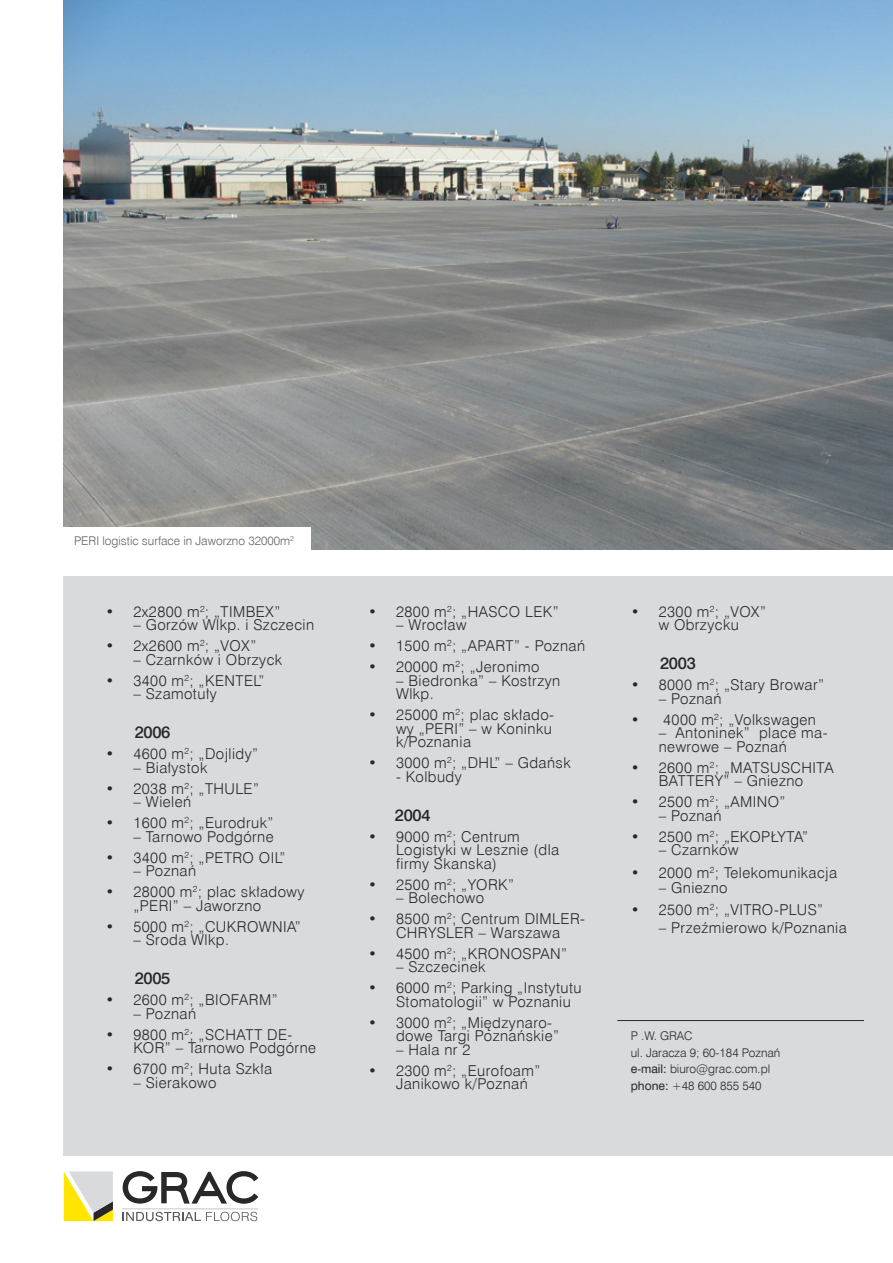
<style>
.page{position:relative;width:893px;height:1263px;background:#fff}
.page>*{position:absolute;margin:0;border:0;box-sizing:border-box;transform-origin:0 0}
.t1{font:16.5px "Swis 721 Md EU";letter-spacing:-.02em;color:#28282a}
.t2{font:15px/13.5px "Swis 721 Lt EU";letter-spacing:.03em;color:#28282a}
.t3{font:12px/16.5px "Swis 721 Lt EU";color:#28282a}
.t4{font:12px "Swis 721 Lt EU";color:#616264}
.s1{font-family:"Swis 721 EU"}
</style>
<div class="page">
<img style="left:63px;top:0;width:822px;height:549px">
<div style="left:64px;top:576px;width:829px;height:579px;background:#d9dadb"></div>
<div style="left:62px;top:527px;width:249px;height:36px;background:#fff"></div>
<hr style="left:617px;top:1020px;width:247px;height:1px;background:#28282a">
<svg style="left:885px;top:0;width:8px;height:1156px"></svg>
<div style="left:884px;top:691px;width:9px;height:225px;background:#d9dadb"></div>
<svg style="left:123px;top:1171px;width:135px;height:33px"></svg>
<hr style="left:122px;top:1208px;width:136px;height:1px;background:#c5c6c8">
<svg style="left:64px;top:1171px;width:49px;height:50px;background:#ded589"></svg>
<svg style="left:122px;top:1212px;width:135px;height:9px"></svg>
<p class="t4" style="left:74px;top:534px;width:221px">PERI logistic surface in Jaworzno 32000m<sup>2</sup></p>
<p class="t2" style="left:106px;top:605px;width:176px">• 2x2800 m<sup>2</sup>; „TIMBEX”</p>
<p class="t2" style="left:133px;top:618px;width:182px">– Gorzów Wlkp. i Szczecin</p>
<p class="t2" style="left:106px;top:639px;width:151px">• 2x2600 m<sup>2</sup>; „VOX”</p>
<p class="t2" style="left:133px;top:653px;width:150px">– Czarnków i Obrzyck</p>
<p class="t2" style="left:106px;top:674px;width:160px">• 3400 m<sup>2</sup>; „KENTEL”</p>
<p class="t2" style="left:133px;top:687px;width:85px">– Szamotuły</p>
<p class="t1" style="left:135px;top:722px;width:37px">2006</p>
<p class="t2" style="left:106px;top:747px;width:153px">• 4600 m<sup>2</sup>; „Dojlidy”</p>
<p class="t2" style="left:133px;top:761px;width:76px">– Białystok</p>
<p class="t2" style="left:106px;top:782px;width:154px">• 2038 m<sup>2</sup>; „THULE”</p>
<p class="t2" style="left:133px;top:795px;width:59px">– Wieleń</p>
<p class="t2" style="left:106px;top:816px;width:169px">• 1600 m<sup>2</sup>; „Eurodruk”</p>
<p class="t2" style="left:133px;top:830px;width:142px">– Tarnowo Podgórne</p>
<p class="t2" style="left:106px;top:851px;width:181px">• 3400 m<sup>2</sup>; „PETRO OIL”</p>
<p class="t2" style="left:133px;top:864px;width:64px">– Poznań</p>
<p class="t2" style="left:133px;top:885px;width:173px;text-indent:-27px">• 28000 m<sup>2</sup>; plac składowy „PERI” – Jaworzno</p>
<p class="t2" style="left:106px;top:920px;width:196px">• 5000 m<sup>2</sup>; „CUKROWNIA”</p>
<p class="t2" style="left:133px;top:933px;width:97px">– Środa Wlkp.</p>
<p class="t1" style="left:135px;top:968px;width:37px">2005</p>
<p class="t2" style="left:106px;top:993px;width:173px">• 2600 m<sup>2</sup>; „BIOFARM”</p>
<p class="t2" style="left:133px;top:1007px;width:64px">– Poznań</p>
<p class="t2" style="left:133px;top:1028px;width:184px;text-indent:-27px">• 9800 m<sup>2</sup>; „SCHATT DE-<br>KOR” – Tarnowo Podgórne</p>
<p class="t2" style="left:106px;top:1062px;width:167px">• 6700 m<sup>2</sup>; Huta Szkła</p>
<p class="t2" style="left:133px;top:1076px;width:85px">– Sierakowo</p>
<p class="t2" style="left:369px;top:605px;width:191px">• 2800 m<sup>2</sup>; „HASCO LEK”</p>
<p class="t2" style="left:396px;top:618px;width:72px">– Wrocław</p>
<p class="t2" style="left:369px;top:639px;width:218px">• 1500 m<sup>2</sup>; „APART” - Poznań</p>
<p class="t2" style="left:369px;top:660px;width:172px">• 20000 m<sup>2</sup>; „Jeronimo</p>
<p class="t2" style="left:396px;top:674px;width:166px">– Biedronka” – Kostrzyn<br>Wlkp.</p>
<p class="t2" style="left:396px;top:708px;width:160px;text-indent:-27px">• 25000 m<sup>2</sup>; plac składo&shy;wy „PERI” – w Koninku k/Poznania</p>
<p class="t2" style="left:369px;top:756px;width:203px">• 3000 m<sup>2</sup>; „DHL” – Gdańsk</p>
<p class="t2" style="left:396px;top:770px;width:67px">- Kolbudy</p>
<p class="t1" style="left:395px;top:805px;width:37px">2004</p>
<p class="t2" style="left:396px;top:830px;width:165px;text-indent:-27px">• 9000 m<sup>2</sup>; Centrum<br>Logistyki w Lesznie (dla firmy Skanska)</p>
<p class="t2" style="left:369px;top:878px;width:147px">• 2500 m<sup>2</sup>; „YORK”</p>
<p class="t2" style="left:396px;top:891px;width:89px">– Bolechowo</p>
<p class="t2" style="left:369px;top:912px;width:218px;text-align:center">• 8500 m<sup>2</sup>; Centrum DIMLER-<br>CHRYSLER – Warszawa</p>
<p class="t2" style="left:369px;top:947px;width:200px">• 4500 m<sup>2</sup>; „KRONOSPAN”</p>
<p class="t2" style="left:396px;top:960px;width:91px">– Szczecinek</p>
<p class="t2" style="left:396px;top:981px;width:187px;text-indent:-27px">• 6000 m<sup>2</sup>; Parking „Instytutu<br>Stomatologii” w Poznaniu</p>
<p class="t2" style="left:396px;top:1016px;width:165px;text-indent:-27px">• 3000 m<sup>2</sup>; „Międzynaro&shy;dowe Targi Poznańskie”</p>
<p class="t2" style="left:396px;top:1043px;width:76px">– Hala nr 2</p>
<p class="t2" style="left:396px;top:1064px;width:146px;text-indent:-27px">• 2300 m<sup>2</sup>; „Eurofoam”<br>Janikowo k/Poznań</p>
<p class="t2" style="left:632px;top:605px;width:136px;text-align:center">• 2300 m<sup>2</sup>; „VOX” w Obrzycku</p>
<p class="t1" style="left:660px;top:653px;width:37px">2003</p>
<p class="t2" style="left:632px;top:678px;width:194px">• 8000 m<sup>2</sup>; „Stary Browar”</p>
<p class="t2" style="left:659px;top:692px;width:64px">– Poznań</p>
<p class="t2" style="left:632px;top:713px;width:186px">• 4000 m<sup>2</sup>; „Volkswagen</p>
<p class="t2" style="left:659px;top:726px;width:170px">– Antoninek” place ma&shy;newrowe – Poznań</p>
<p class="t2" style="left:632px;top:761px;width:203px;text-align:center">• 2600 m<sup>2</sup>; „MATSUSCHITA<br>BATTERY” – Gniezno</p>
<p class="t2" style="left:632px;top:795px;width:155px">• 2500 m<sup>2</sup>; „AMINO”</p>
<p class="t2" style="left:659px;top:809px;width:64px">– Poznań</p>
<p class="t2" style="left:632px;top:830px;width:178px">• 2500 m<sup>2</sup>; „EKOPŁYTA”</p>
<p class="t2" style="left:659px;top:843px;width:81px">– Czarnków</p>
<p class="t2" style="left:632px;top:866px;width:207px">• 2000 m<sup>2</sup>; Telekomunikacja</p>
<p class="t2" style="left:659px;top:881px;width:70px">– Gniezno</p>
<p class="t2" style="left:632px;top:903px;width:193px">• 2500 m<sup>2</sup>; „VITRO-PLUS”</p>
<p class="t2" style="left:659px;top:921px;width:190px">– Przeźmierowo k/Poznania</p>
<p class="t3" style="left:631px;top:1028px;width:151px">P .W. GRAC<br>ul. Jaracza 9; 60-184 Poznań <span class="s1">e-mail:</span> biuro@grac.com.pl <span class="s1">phone:</span> +48 600 855 540</p>
</div>
